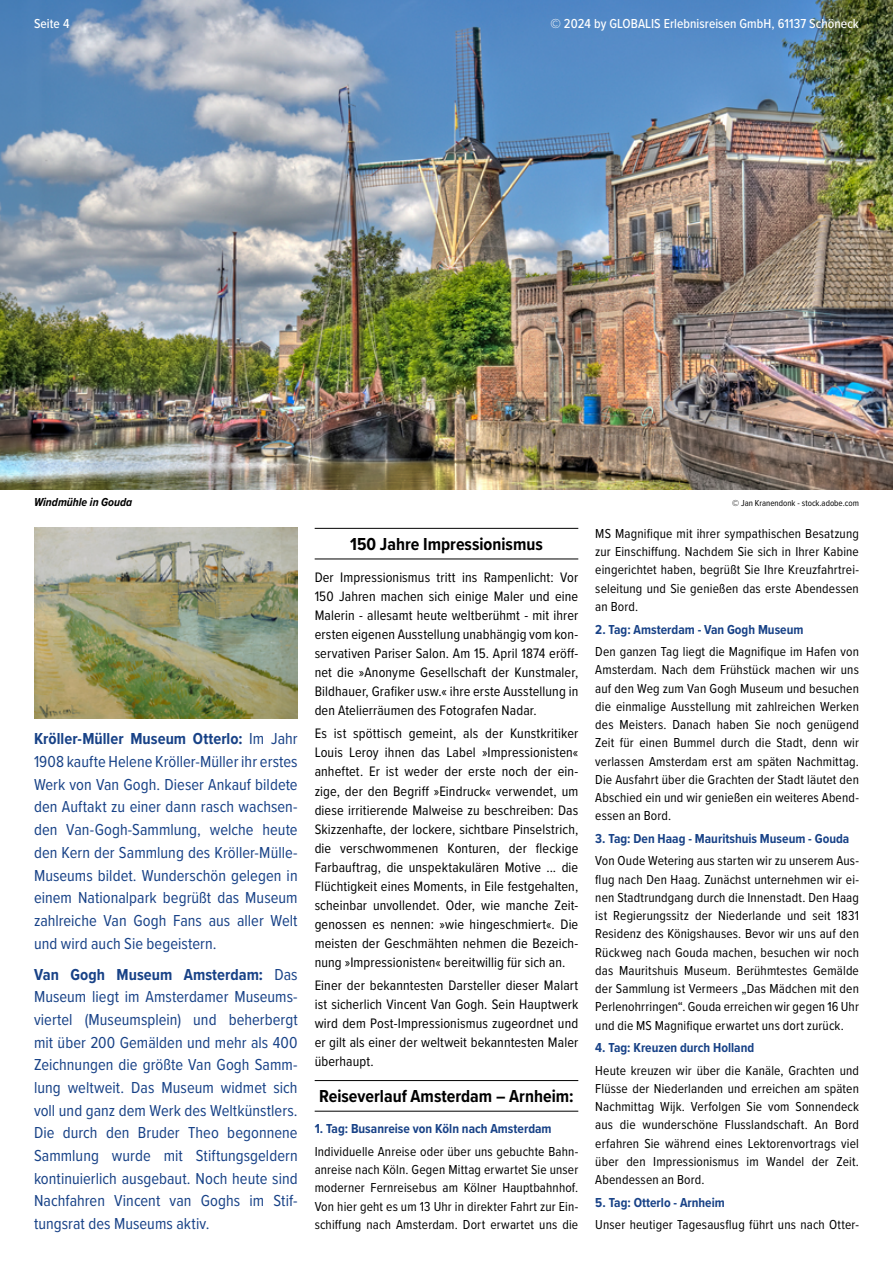
<style>
.page{position:relative;width:893px;height:1263px;background:#fff}
.page>*{position:absolute;margin:0;border:0;box-sizing:border-box;transform-origin:0 0}
.t1{font:700 18px "Proxima Nova Cond";color:#000}
.t2{font:16.5px/22.6px "Proxima Nova Cond";color:#184287;text-align:justify}
.t3{font:14.25px/19px "Proxima Nova Cond";letter-spacing:.01em;color:#000;text-align:justify}
.t4{font:13.5px/18.3px "Proxima Nova Cond";letter-spacing:.01em;color:#000;text-align:justify}
.t5{font:700 13.5px "Proxima Nova Cond";color:#184287}
.t6{font:500 13.5px "Proxima Nova Cond";letter-spacing:.005em;color:#fff}
.t7{font:italic 700 12px "Proxima Nova Cond";color:#000}
.t8{font:9px "Proxima Nova Cond";color:#000}
.s1{font-weight:700}
</style>
<div class="page">
<img style="left:0;top:0;width:893px;height:489px">
<hr style="left:315px;top:528px;width:263px;height:1px;background:#000">
<hr style="left:315px;top:558px;width:263px;height:1px;background:#000">
<hr style="left:315px;top:1080px;width:263px;height:1px;background:#000">
<hr style="left:315px;top:1111px;width:263px;height:1px;background:#000">
<img style="left:34px;top:527px;width:264px;height:192px">
<p class="t6" style="left:34px;top:13px;width:37px">Seite 4</p>
<p class="t6" style="left:550px;top:13px;width:310px">© 2024 by GLOBALIS Erlebnisreisen GmbH, 61137 Schöneck</p>
<p class="t7" style="left:34px;top:493px;width:100px">Windmühle in Gouda</p>
<p class="t8" style="left:732px;top:496px;width:128px">© Jan Kranendonk - stock.adobe.com</p>
<p class="t4" style="left:595px;top:524px;width:265px">MS Magnifique mit ihrer sympathischen Besatzung zur Einschiffung. Nachdem Sie sich in Ihrer Kabine eingerichtet haben, begrüßt Sie Ihre Kreuzfahrtrei&shy;seleitung und Sie genießen das erste Abendessen an Bord.</p>
<p class="t5" style="left:595px;top:619px;width:210px">2. Tag: Amsterdam - Van Gogh Museum</p>
<p class="t4" style="left:595px;top:642px;width:265px">Den ganzen Tag liegt die Magnifique im Hafen von Amsterdam. Nach dem Frühstück machen wir uns auf den Weg zum Van Gogh Museum und besuchen die einmalige Ausstellung mit zahlreichen Werken des Meisters. Danach haben Sie noch genügend Zeit für einen Bummel durch die Stadt, denn wir verlassen Amsterdam erst am späten Nachmittag.<br>Die Ausfahrt über die Grachten der Stadt läutet den Abschied ein und wir genießen ein weiteres Abend&shy;essen an Bord.</p>
<p class="t5" style="left:595px;top:828px;width:256px">3. Tag: Den Haag - Mauritshuis Museum - Gouda</p>
<p class="t4" style="left:595px;top:851px;width:265px">Von Oude Wetering aus starten wir zu unserem Aus&shy;flug nach Den Haag. Zunächst unternehmen wir ei&shy;nen Stadtrundgang durch die Innenstadt. Den Haag ist Regierungssitz der Niederlande und seit 1831<br>Residenz des Königshauses. Bevor wir uns auf den Rückweg nach Gouda machen, besuchen wir noch das Mauritshuis Museum. Berühmtestes Gemälde der Sammlung ist Vermeers „Das Mädchen mit den Perlenohrringen“. Gouda erreichen wir gegen 16 Uhr und die MS Magnifique erwartet uns dort zurück.</p>
<p class="t5" style="left:595px;top:1038px;width:160px">4. Tag: Kreuzen durch Holland</p>
<p class="t4" style="left:595px;top:1060px;width:265px">Heute kreuzen wir über die Kanäle, Grachten und Flüsse der Niederlanden und erreichen am späten Nachmittag Wijk. Verfolgen Sie vom Sonnendeck aus die wunderschöne Flusslandschaft. An Bord erfahren Sie während eines Lektorenvortrags viel über den Impressionismus im Wandel der Zeit.<br>Abendessen an Bord.</p>
<p class="t5" style="left:595px;top:1192px;width:131px">5. Tag: Otterlo - Arnheim</p>
<p class="t4" style="left:595px;top:1215px;width:265px">Unser heutiger Tagesausflug führt uns nach Otter-</p>
<h1 class="t1" style="left:350px;top:531px;width:194px">150 Jahre Impressionismus</h1>
<p class="t3" style="left:315px;top:567px;width:265px">Der Impressionismus tritt ins Rampenlicht: Vor 150 Jahren machen sich einige Maler und eine Malerin - allesamt heute weltberühmt - mit ihrer ersten eigenen Ausstellung unabhängig vom kon&shy;servativen Pariser Salon. Am 15. April 1874 eröff&shy;net die »Anonyme Gesellschaft der Kunstmaler, Bildhauer, Grafiker usw.« ihre erste Ausstellung in den Atelierräumen des Fotografen Nadar.</p>
<p class="t3" style="left:315px;top:723px;width:265px">Es ist spöttisch gemeint, als der Kunstkritiker Louis Leroy ihnen das Label »Impressionisten« anheftet. Er ist weder der erste noch der ein&shy;zige, der den Begriff »Eindruck« verwendet, um diese irritierende Malweise zu beschreiben: Das Skizzenhafte, der lockere, sichtbare Pinselstrich, die verschwommenen Konturen, der fleckige Farbauftrag, die unspektakulären Motive ... die Flüchtigkeit eines Moments, in Eile festgehalten, scheinbar unvollendet. Oder, wie manche Zeit&shy;genossen es nennen: »wie hingeschmiert«. Die meisten der Geschmähten nehmen die Bezeich&shy;nung »Impressionisten« bereitwillig für sich an.</p>
<p class="t3" style="left:315px;top:975px;width:265px">Einer der bekanntesten Darsteller dieser Malart ist sicherlich Vincent Van Gogh. Sein Hauptwerk wird dem Post-Impressionismus zugeordnet und er gilt als einer der weltweit bekanntesten Maler überhaupt.</p>
<h1 class="t1" style="left:319px;top:1083px;width:256px">Reiseverlauf Amsterdam – Arnheim:</h1>
<p class="t5" style="left:315px;top:1119px;width:238px">1. Tag: Busanreise von Köln nach Amsterdam</p>
<p class="t4" style="left:315px;top:1141px;width:265px">Individuelle Anreise oder über uns gebuchte Bahn&shy;anreise nach Köln. Gegen Mittag erwartet Sie unser moderner Fernreisebus am Kölner Hauptbahnhof.<br>Von hier geht es um 13 Uhr in direkter Fahrt zur Ein&shy;schiffung nach Amsterdam. Dort erwartet uns die</p>
<p class="t2" style="left:34px;top:727px;width:265px"><span class="s1">Kröller-Müller Museum Otterlo:</span> Im Jahr 1908 kaufte Helene Kröller-Müller ihr erstes Werk von Van Gogh. Dieser Ankauf bildete den Auftakt zu einer dann rasch wachsen&shy;den Van-Gogh-Sammlung, welche heute den Kern der Sammlung des Kröller-Mülle-Museums bildet. Wunderschön gelegen in einem Nationalpark begrüßt das Museum zahlreiche Van Gogh Fans aus aller Welt und wird auch Sie begeistern.</p>
<p class="t2" style="left:34px;top:962px;width:265px"><span class="s1">Van Gogh Museum Amsterdam:</span> Das Museum liegt im Amsterdamer Museums&shy;viertel (Museumsplein) und beherbergt mit über 200 Gemälden und mehr als 400<br>Zeichnungen die größte Van Gogh Samm&shy;lung weltweit. Das Museum widmet sich voll und ganz dem Werk des Weltkünstlers.<br>Die durch den Bruder Theo begonnene Sammlung wurde mit Stiftungsgeldern kontinuierlich ausgebaut. Noch heute sind Nachfahren Vincent van Goghs im Stif&shy;tungsrat des Museums aktiv.</p>
</div>
